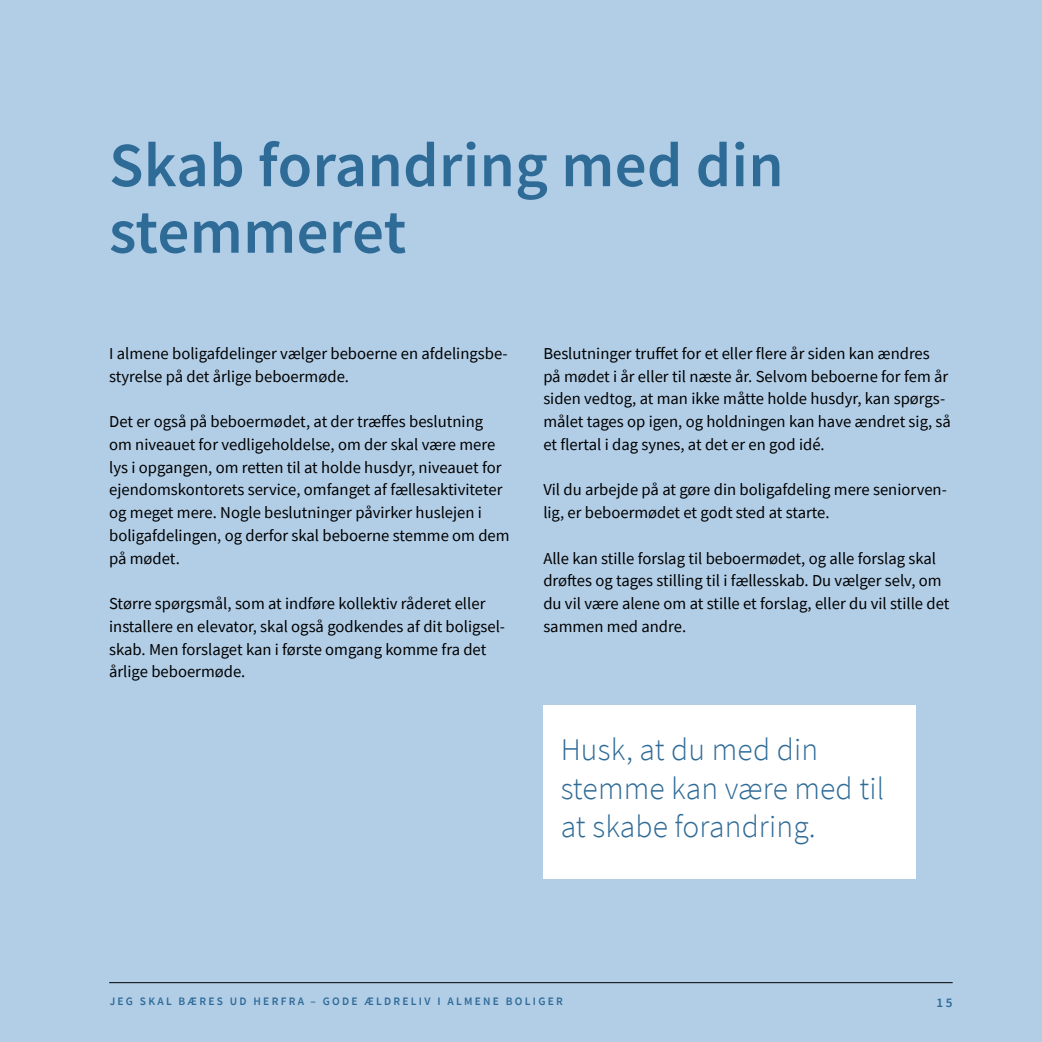
<style>
.page{position:relative;width:1042px;height:1042px;background:#b2cee7}
.page>*{position:absolute;margin:0;border:0;box-sizing:border-box;transform-origin:0 0}
.t1{font:600 63px/66.5px "Source Sans Pro";letter-spacing:.005em;color:#2f6b97}
.t2{font:300 31.5px/38.5px "Source Sans Pro";letter-spacing:.005em;color:#2f6b97}
.t3{font:16.62px/22.8px "Source Sans Pro";color:#000}
.t4{font:600 13.12px "Source Sans Pro";color:#2f6b97}
.t5{font:600 11.38px "Source Sans Pro";letter-spacing:.2em;color:#2f6b97}
</style>
<div class="page">
<hr style="left:109px;top:982px;width:843px;height:1px;background:#000">
<div style="left:543px;top:705px;width:372px;height:174px;background:#fff"></div>
<h1 class="t1" style="left:109px;top:131px;width:676px">Skab forandring med din stemmeret</h1>
<p class="t3" style="left:109px;top:342px;width:400px">I almene boligafdelinger vælger beboerne en afdelingsbe&shy;styrelse på det årlige beboermøde.</p>
<p class="t3" style="left:109px;top:410px;width:402px">Det er også på beboermødet, at der træffes beslutning om niveauet for vedligeholdelse, om der skal være mere lys i opgangen, om retten til at holde husdyr, niveauet for ejendomskontorets service, omfanget af fællesaktiviteter og meget mere. Nogle beslutninger påvirker huslejen i boligafdelingen, og derfor skal beboerne stemme om dem på mødet.</p>
<p class="t3" style="left:109px;top:592px;width:397px">Større spørgsmål, som at indføre kollektiv råderet eller installere en elevator, skal også godkendes af dit boligsel&shy;skab. Men forslaget kan i første omgang komme fra det årlige beboermøde.</p>
<p class="t3" style="left:543px;top:342px;width:409px">Beslutninger truffet for et eller flere år siden kan ændres på mødet i år eller til næste år. Selvom beboerne for fem år siden vedtog, at man ikke måtte holde husdyr, kan spørgs&shy;målet tages op igen, og holdningen kan have ændret sig, så et flertal i dag synes, at det er en god idé.</p>
<p class="t3" style="left:543px;top:478px;width:405px">Vil du arbejde på at gøre din boligafdeling mere seniorven&shy;lig, er beboermødet et godt sted at starte.</p>
<p class="t3" style="left:543px;top:546px;width:408px">Alle kan stille forslag til beboermødet, og alle forslag skal drøftes og tages stilling til i fællesskab. Du vælger selv, om du vil være alene om at stille et forslag, eller du vil stille det sammen med andre.</p>
<h2 class="t2" style="left:561px;top:730px;width:325px">Husk, at du med din stemme kan være med til at skabe forandring.</h2>
<p class="t5" style="left:110px;top:994px;width:455px">JEG SKAL BÆRES UD HERFRA – GODE ÆLDRELIV I ALMENE BOLIGER</p>
<p class="t4" style="left:936px;top:993px;width:18px">15</p>
</div>
